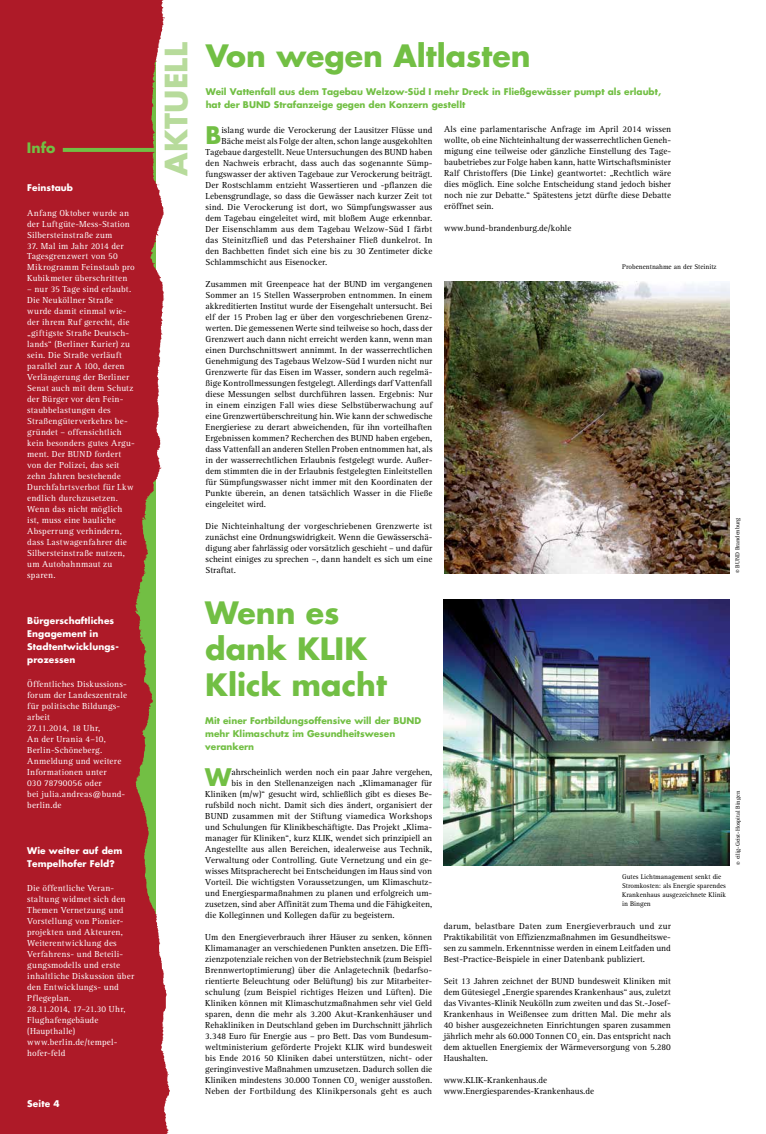
<style>
.page{position:relative;width:766px;height:1134px;background:#fff}
.page>*{position:absolute;margin:0;border:0;box-sizing:border-box;transform-origin:0 0}
.t1{font:700 30px/36px "Futura";color:#72bf44}
.t2{font:700 30px "Futura";letter-spacing:.01em;color:#b7db9b}
.t3{font:700 23.6px "Futura";color:#72bf44}
.t4{font:700 14px "Futura";color:#72bf44}
.t5{font:9px/11px "Rotis Serif";color:#000;text-align:justify}
.t6{font:9px/11px "Rotis Serif";letter-spacing:.025em;color:#fff}
.t7{font:700 9px/13px "Futura";color:#72bf44}
.t8{font:700 9px/13px "Futura";letter-spacing:.01em;color:#fff}
.t9{font:7px/9px "Rotis Serif";color:#000}
.t10{font:6px "Rotis Serif";color:#000}
.s1{font-size:7px}
</style>
<div class="page">
<img style="left:0;top:0;width:170px;height:1134px">
<svg style="left:63px;top:148px;width:91px;height:4px"></svg>
<img style="left:444px;top:281px;width:285px;height:292px">
<img style="left:443px;top:600px;width:286px;height:265px">
<h3 class="t4" style="left:27px;top:138px;width:30px">Info</h3>
<p class="t8" style="left:27px;top:181px;width:47px">Feinstaub</p>
<p class="t6" style="left:27px;top:207px;width:104px;text-align:justify">Anfang Oktober wurde an der Luftgüte-Mess-Station Silbersteinstraße zum</p>
<p class="t6" style="left:27px;top:240px;width:109px">37. Mal im Jahr 2014 der<br>Tagesgrenzwert von 50<br>Mikrogramm Feinstaub pro<br>Kubikmeter überschritten</p>
<p class="t6" style="left:27px;top:284px;width:109px">– nur 35 Tage sind erlaubt.<br>Die Neuköllner Straße wurde damit einmal wie&shy;der ihrem Ruf gerecht, die „giftigste Straße Deutsch&shy;lands“ (Berliner Kurier) zu sein. Die Straße verläuft parallel zur A 100, deren<br>Verlängerung der Berliner<br>Senat auch mit dem Schutz der Bürger vor den Fein&shy;staubbelastungen des<br>Straßengüterverkehrs be&shy;gründet – offensichtlich kein besonders gutes Argu&shy;ment. Der BUND fordert von der Polizei, das seit zehn Jahren bestehende<br>Durchfahrtsverbot für Lkw endlich durchzusetzen.<br>Wenn das nicht möglich ist, muss eine bauliche<br>Absperrung verhindern, dass Lastwagenfahrer die<br>Silbersteinstraße nutzen, um Autobahnmaut zu sparen.</p>
<p class="t8" style="left:27px;top:614px;width:93px">Bürgerschaftliches<br>Engagement in<br>Stadtentwicklungs&shy;prozessen</p>
<p class="t6" style="left:27px;top:679px;width:101px">Öffentliches Diskussions&shy;forum der Landeszentrale für politische Bildungs&shy;arbeit<br>27.11.2014, 18 Uhr,<br>An der Urania 4–10,<br>Berlin-Schöneberg.<br>Anmeldung und weitere<br>Informationen unter<br>030 78790056 oder<br>bei julia.andreas@bund&shy;berlin.de</p>
<p class="t8" style="left:27px;top:844px;width:97px">Wie weiter auf dem<br>Tempelhofer Feld?</p>
<p class="t6" style="left:27px;top:883px;width:108px">Die öffentliche Veran&shy;staltung widmet sich den<br>Themen Vernetzung und<br>Vorstellung von Pionier&shy;projekten und Akteuren,<br>Weiterentwicklung des<br>Verfahrens- und Beteili&shy;gungsmodells und erste inhaltliche Diskussion über den Entwicklungs- und<br>Pflegeplan.<br>28.11.2014, 17–21.30 Uhr,<br>Flughafengebäude (Haupthalle) www.berlin.de/tempel&shy;hofer-feld</p>
<p class="t8" style="left:27px;top:1097px;width:34px">Seite 4</p>
<h1 class="t2" style="left:155px;top:176px;width:135px;rotate:-90deg">AKTUELL</h1>
<h1 class="t1" style="left:206px;top:36px;width:326px">Von wegen Altlasten</h1>
<p class="t7" style="left:206px;top:84px;width:457px">Weil Vattenfall aus dem Tagebau Welzow-Süd I mehr Dreck in Fließgewässer pumpt als erlaubt, hat der BUND Strafanzeige gegen den Konzern gestellt</p>
<h2 class="t3" style="left:205px;top:118px;width:17px">B</h2>
<p class="t5" style="left:221px;top:124px;width:212px">islang wurde die Verockerung der Lausitzer Flüsse und</p>
<p class="t5" style="left:221px;top:135px;width:212px">Bäche meist als Folge der alten, schon lange ausgekohlten</p>
<p class="t5" style="left:205px;top:146px;width:228px">Tagebaue dargestellt. Neue Untersuchungen des BUND haben</p>
<p class="t5" style="left:205px;top:157px;width:228px">den Nachweis erbracht, dass auch das sogenannte Sümp-</p>
<p class="t5" style="left:205px;top:168px;width:228px">fungswasser der aktiven Tagebaue zur Verockerung beiträgt.</p>
<p class="t5" style="left:205px;top:179px;width:228px">Der Rostschlamm entzieht Wassertieren und -pflanzen die</p>
<p class="t5" style="left:205px;top:190px;width:228px">Lebensgrundlage, so dass die Gewässer nach kurzer Zeit tot</p>
<p class="t5" style="left:205px;top:201px;width:228px">sind. Die Verockerung ist dort, wo Sümpfungswasser aus</p>
<p class="t5" style="left:205px;top:212px;width:228px">dem Tagebau eingeleitet wird, mit bloßem Auge erkennbar.</p>
<p class="t5" style="left:205px;top:223px;width:228px">Der Eisenschlamm aus dem Tagebau Welzow-Süd I färbt</p>
<p class="t5" style="left:205px;top:234px;width:228px">das Steinitzfließ und das Petershainer Fließ dunkelrot. In</p>
<p class="t5" style="left:205px;top:245px;width:228px">den Bachbetten findet sich eine bis zu 30 Zentimeter dicke</p>
<p class="t5" style="left:205px;top:256px;width:123px">Schlammschicht aus Eisenocker.</p>
<p class="t5" style="left:205px;top:278px;width:228px">Zusammen mit Greenpeace hat der BUND im vergangenen Sommer an 15 Stellen Wasserproben entnommen. In einem akkreditierten Institut wurde der Eisengehalt untersucht. Bei elf der 15 Proben lag er über den vorgeschriebenen Grenz&shy;werten. Die gemessenen Werte sind teilweise so hoch, dass der Grenzwert auch dann nicht erreicht werden kann, wenn man einen Durchschnittswert annimmt. In der wasserrechtlichen Genehmigung des Tagebaus Welzow-Süd I wurden nicht nur Grenzwerte für das Eisen im Wasser, sondern auch regelmä&shy;ßige Kontrollmessungen festgelegt. Allerdings darf Vattenfall diese Messungen selbst durchführen lassen. Ergebnis: Nur in einem einzigen Fall wies diese Selbstüberwachung auf eine Grenzwertüberschreitung hin. Wie kann der schwedische Energieriese zu derart abweichenden, für ihn vorteilhaften Ergebnissen kommen? Recherchen des BUND haben ergeben, dass Vattenfall an anderen Stellen Proben entnommen hat, als in der wasserrechtlichen Erlaubnis festgelegt wurde. Außer&shy;dem stimmten die in der Erlaubnis festgelegten Einleitstellen für Sümpfungswasser nicht immer mit den Koordinaten der Punkte überein, an denen tatsächlich Wasser in die Fließe eingeleitet wird.</p>
<p class="t5" style="left:205px;top:520px;width:228px">Die Nichteinhaltung der vorgeschriebenen Grenzwerte ist zunächst eine Ordnungswidrigkeit. Wenn die Gewässerschä&shy;digung aber fahrlässig oder vorsätzlich geschieht – und dafür scheint einiges zu sprechen –, dann handelt es sich um eine Straftat.</p>
<p class="t5" style="left:444px;top:124px;width:228px">Als eine parlamentarische Anfrage im April 2014 wissen wollte, ob eine Nichteinhaltung der wasserrechtlichen Geneh&shy;migung eine teilweise oder gänzliche Einstellung des Tage&shy;baubetriebes zur Folge haben kann, hatte Wirtschaftsminister Ralf Christoffers (Die Linke) geantwortet: „Rechtlich wäre dies möglich. Eine solche Entscheidung stand jedoch bisher noch nie zur Debatte.“ Spätestens jetzt dürfte diese Debatte eröffnet sein.</p>
<p class="t5" style="left:444px;top:223px;width:129px">www.bund-brandenburg.de/kohle</p>
<p class="t9" style="left:622px;top:263px;width:96px">Probenentnahme an der Steinitz</p>
<p class="t10" style="left:733px;top:573px;width:56px;rotate:-90deg"><span class="s1">©</span> BUND Brandenburg</p>
<h1 class="t1" style="left:205px;top:594px;width:183px">Wenn es dank KLIK<br>Klick macht</h1>
<p class="t7" style="left:205px;top:714px;width:217px">Mit einer Fortbildungsoffensive will der BUND mehr Klimaschutz im Gesundheitswesen verankern</p>
<h2 class="t3" style="left:205px;top:760px;width:28px">W</h2>
<p class="t5" style="left:231px;top:766px;width:202px">ahrscheinlich werden noch ein paar Jahre vergehen,</p>
<p class="t5" style="left:231px;top:777px;width:202px">bis in den Stellenanzeigen nach „Klimamanager für</p>
<p class="t5" style="left:205px;top:788px;width:228px">Kliniken (m/w)“ gesucht wird, schließlich gibt es dieses Be-</p>
<p class="t5" style="left:205px;top:799px;width:228px">rufsbild noch nicht. Damit sich dies ändert, organisiert der</p>
<p class="t5" style="left:205px;top:810px;width:228px">BUND zusammen mit der Stiftung viamedica Workshops</p>
<p class="t5" style="left:205px;top:821px;width:228px">und Schulungen für Klinikbeschäftigte. Das Projekt „Klima-</p>
<p class="t5" style="left:205px;top:832px;width:228px">manager für Kliniken“, kurz KLIK, wendet sich prinzipiell an</p>
<p class="t5" style="left:205px;top:843px;width:228px">Angestellte aus allen Bereichen, idealerweise aus Technik,</p>
<p class="t5" style="left:205px;top:854px;width:228px">Verwaltung oder Controlling. Gute Vernetzung und ein ge-</p>
<p class="t5" style="left:205px;top:865px;width:228px">wisses Mitspracherecht bei Entscheidungen im Haus sind von</p>
<p class="t5" style="left:205px;top:876px;width:228px">Vorteil. Die wichtigsten Voraussetzungen, um Klimaschutz-</p>
<p class="t5" style="left:205px;top:887px;width:228px">und Energiesparmaßnahmen zu planen und erfolgreich um-</p>
<p class="t5" style="left:205px;top:898px;width:228px">zusetzen, sind aber Affinität zum Thema und die Fähigkeiten,</p>
<p class="t5" style="left:205px;top:909px;width:191px">die Kolleginnen und Kollegen dafür zu begeistern.</p>
<p class="t5" style="left:205px;top:931px;width:228px">Um den Energieverbrauch ihrer Häuser zu senken, können Klimamanager an verschiedenen Punkten ansetzen. Die Effi&shy;zienzpotenziale reichen von der Betriebstechnik (zum Beispiel Brennwertoptimierung) über die Anlagetechnik (bedarfso&shy;rientierte Beleuchtung oder Belüftung) bis zur Mitarbeiter&shy;schulung (zum Beispiel richtiges Heizen und Lüften). Die Kliniken können mit Klimaschutzmaßnahmen sehr viel Geld sparen, denn die mehr als 3.200 Akut-Krankenhäuser und Rehakliniken in Deutschland geben im Durchschnitt jährlich 3.348 Euro für Energie aus – pro Bett. Das vom Bundesum&shy;weltministerium geförderte Projekt KLIK wird bundesweit bis Ende 2016 50 Kliniken dabei unterstützen, nicht- oder geringinvestive Maßnahmen umzusetzen. Dadurch sollen die Kliniken mindestens 30.000 Tonnen CO<sub>2</sub> weniger ausstoßen.<br>Neben der Fortbildung des Klinikpersonals geht es auch</p>
<p class="t9" style="left:622px;top:873px;width:105px">Gutes Lichtmanagement senkt die<br>Stromkosten: als Energie sparendes<br>Krankenhaus ausgezeichnete Klinik in Bingen</p>
<p class="t5" style="left:443px;top:920px;width:229px">darum, belastbare Daten zum Energieverbrauch und zur Praktikabilität von Effizienzmaßnahmen im Gesundheitswe&shy;sen zu sammeln. Erkenntnisse werden in einem Leitfaden und Best-Practice-Beispiele in einer Datenbank publiziert.</p>
<p class="t5" style="left:443px;top:975px;width:229px">Seit 13 Jahren zeichnet der BUND bundesweit Kliniken mit dem Gütesiegel „Energie sparendes Krankenhaus“ aus, zuletzt das Vivantes-Klinik Neukölln zum zweiten und das St.-Josef-Krankenhaus in Weißensee zum dritten Mal. Die mehr als 40 bisher ausgezeichneten Einrichtungen sparen zusammen jährlich mehr als 60.000 Tonnen CO<sub>2</sub> ein. Das entspricht nach dem aktuellen Energiemix der Wärmeversorgung von 5.280<br>Haushalten.</p>
<p class="t5" style="left:443px;top:1074px;width:152px">www.KLIK-Krankenhaus.de www.Energiesparendes-Krankenhaus.de</p>
<p class="t10" style="left:734px;top:865px;width:75px;rotate:-90deg"><span class="s1">©</span> eilig-Geist-Hospital Bingen</p>
</div>
